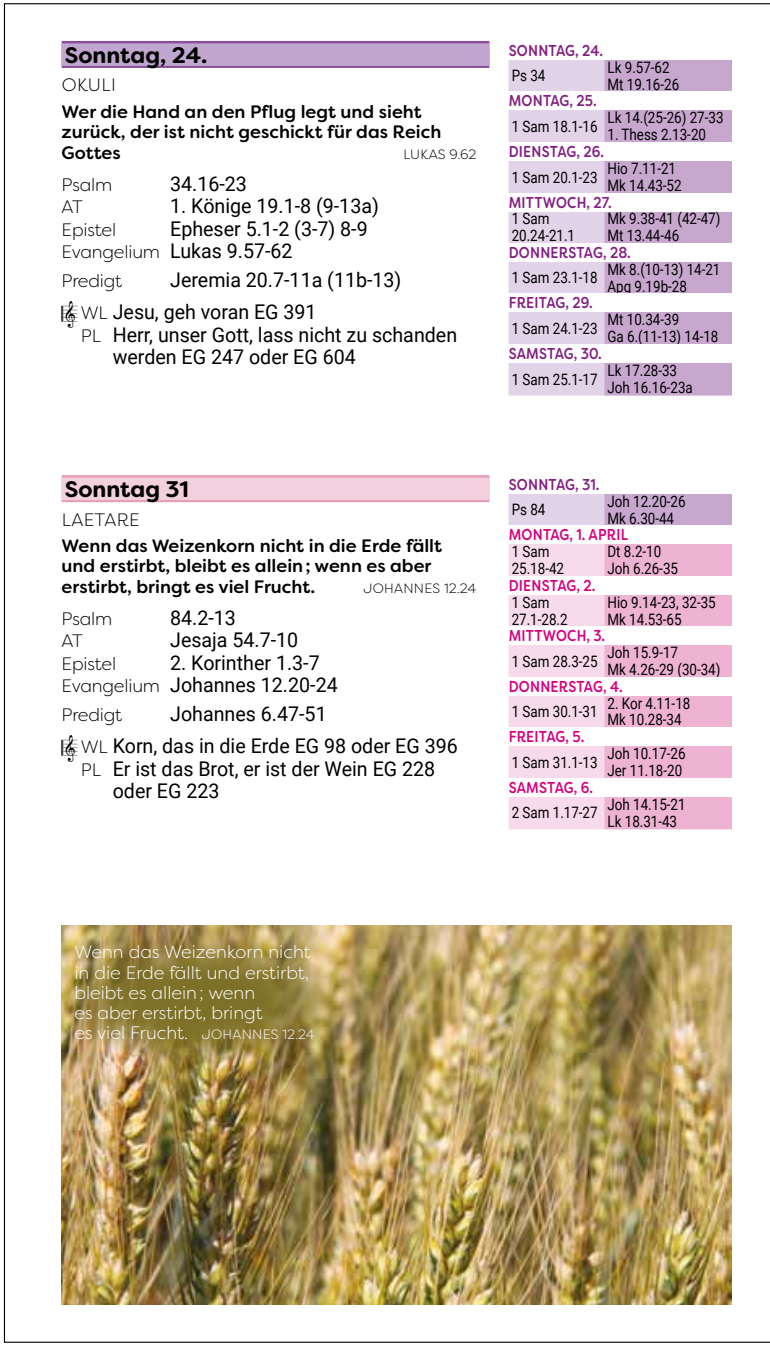
<style>
.page{position:relative;width:770px;height:1346px;background:#fff}
.page>*{position:absolute;margin:0;border:0;box-sizing:border-box;transform-origin:0 0}
.t1{font:700 22.5px "Filson Soft";color:#000}
.t2{font:20.25px/22.5px "Roboto";color:#000}
.t3{font:500 18px/20.2px "Filson Soft";color:#000}
.t4{font:300 18px/20.2px "Filson Soft";color:#fff}
.t5{font:300 18px "Filson Soft";letter-spacing:-.01em;color:#000}
.t6{font:300 18px "Filson Soft";letter-spacing:.02em;color:#000}
.t7{font:15.75px/16.9px "Roboto";color:#000;scale:.85 1}
.t8{font:500 15.75px "Filson Soft";letter-spacing:.02em;color:#831f82;scale:.85 1}
.t9{font:500 15.75px "Filson Soft";letter-spacing:.02em;color:#d7007e;scale:.85 1}
.t10{font:300 13.5px "Filson Soft";letter-spacing:.02em;color:#000}
.s1{font-family:"Filson Soft";font-weight:300;font-size:18px}
.s2{font-family:"Musicelements";font-size:33.75px}
.s3{font-size:13.5px}
</style>
<div class="page">
<div style="left:508px;top:60px;width:96px;height:336px;background:#e3d3e9"></div>
<div style="left:604px;top:60px;width:127px;height:336px;background:#c8a7cf"></div>
<div style="left:502px;top:92px;width:229px;height:18px;background:#fff"></div>
<div style="left:502px;top:142px;width:229px;height:19px;background:#fff"></div>
<div style="left:502px;top:193px;width:267px;height:18px;background:#fff"></div>
<div style="left:502px;top:243px;width:267px;height:18px;background:#fff"></div>
<div style="left:502px;top:294px;width:229px;height:18px;background:#fff"></div>
<div style="left:502px;top:344px;width:229px;height:19px;background:#fff"></div>
<svg style="left:508px;top:494px;width:223px;height:31px;background:#d3bada"></svg>
<div style="left:508px;top:544px;width:96px;height:285px;background:#f7dbeb"></div>
<div style="left:604px;top:544px;width:127px;height:285px;background:#eeb3d2"></div>
<div style="left:502px;top:576px;width:229px;height:18px;background:#fff"></div>
<div style="left:502px;top:627px;width:267px;height:18px;background:#fff"></div>
<div style="left:502px;top:677px;width:267px;height:18px;background:#fff"></div>
<div style="left:502px;top:727px;width:229px;height:19px;background:#fff"></div>
<div style="left:502px;top:778px;width:229px;height:18px;background:#fff"></div>
<div style="left:62px;top:475px;width:427px;height:27px;background:linear-gradient(to right,#ebb0c6,#ebb0c6)"></div>
<div style="left:62px;top:478px;width:427px;height:22px;background:#f3d0dd"></div>
<div style="left:62px;top:41px;width:427px;height:27px;background:#894e9a"></div>
<div style="left:62px;top:43px;width:427px;height:23px;background:#c1a6d0"></div>
<img style="left:62px;top:926px;width:669px;height:378px">
<svg style="left:62px;top:936px;width:277px;height:128px;background:#92803d"></svg>
<h1 class="t1" style="left:65px;top:40px;width:144px">Sonntag, 24.</h1>
<p class="t5" style="left:62px;top:74px;width:56px">OKULI</p>
<p class="t3" style="left:62px;top:102px;width:381px">Wer die Hand an den Pflug legt und sieht zurück, der ist nicht geschickt für das Reich<br>Gottes</p>
<p class="t10" style="left:403px;top:145px;width:75px">LUKAS 9.62</p>
<p class="t5" style="left:62px;top:173px;width:52px">Psalm</p>
<p class="t2" style="left:170px;top:171px;width:78px">34.16-23</p>
<p class="t5" style="left:62px;top:196px;width:23px">AT</p>
<p class="t2" style="left:170px;top:194px;width:210px">1. Könige 19.1-8 (9-13a)</p>
<p class="t5" style="left:62px;top:218px;width:56px">Epistel</p>
<p class="t2" style="left:62px;top:216px;width:307px;text-indent:108px">Epheser 5.1-2 (3-7) 8-9<br><span class="s1">Evangelium</span> Lukas 9.57-62</p>
<p class="t5" style="left:62px;top:270px;width:62px">Predigt</p>
<p class="t2" style="left:62px;top:263px;width:341px;line-height:32.2px;text-indent:108px">Jeremia 20.7-11a (11b-13)<br><span class="s2">B</span><span class="s1">WL</span> Jesu, geh voran EG 391</p>
<p class="t2" style="left:113px;top:322px;width:346px;text-indent:-32px"><span class="s1">PL</span> Herr, unser Gott, lass nicht zu schanden werden EG 247 oder EG 604</p>
<p class="t8" style="left:508px;top:40px;width:113px">SONNTAG, 24.</p>
<p class="t7" style="left:511px;top:67px;width:41px">Ps 34</p>
<p class="t7" style="left:607px;top:58px;width:86px">Lk 9.57-62<br>Mt 19.16-26</p>
<p class="t8" style="left:508px;top:91px;width:105px">MONTAG, 25.</p>
<p class="t7" style="left:511px;top:117px;width:103px">1 Sam 18.1-16</p>
<p class="t7" style="left:607px;top:109px;width:138px">Lk 14.(25-26) 27-33</p>
<p class="t7" style="left:607px;top:126px;width:117px">1. Thess 2.13-20</p>
<p class="t8" style="left:508px;top:141px;width:114px">DIENSTAG, 26.</p>
<p class="t7" style="left:511px;top:168px;width:103px">1 Sam 20.1-23</p>
<p class="t7" style="left:607px;top:160px;width:89px">Hio 7.11-21<br>Mk 14.43-52</p>
<p class="t8" style="left:508px;top:192px;width:123px">MITTWOCH, 27.</p>
<p class="t7" style="left:511px;top:210px;width:76px">1 Sam<br>20.24-21.1</p>
<p class="t7" style="left:607px;top:210px;width:134px">Mk 9.38-41 (42-47)<br>Mt 13.44-46</p>
<p class="t8" style="left:508px;top:242px;width:145px">DONNERSTAG, 28.</p>
<p class="t7" style="left:511px;top:269px;width:103px">1 Sam 23.1-18</p>
<p class="t7" style="left:607px;top:260px;width:134px">Mk 8.(10-13) 14-21<br>Apg 9.19b-28</p>
<p class="t8" style="left:508px;top:293px;width:100px">FREITAG, 29.</p>
<p class="t7" style="left:511px;top:319px;width:103px">1 Sam 24.1-23</p>
<p class="t7" style="left:607px;top:311px;width:132px">Mt 10.34-39<br>Ga 6.(11-13) 14-18</p>
<p class="t8" style="left:508px;top:343px;width:111px">SAMSTAG, 30.</p>
<p class="t7" style="left:511px;top:370px;width:103px">1 Sam 25.1-17</p>
<p class="t7" style="left:607px;top:361px;width:102px">Lk 17.28-33<br>Joh 16.16-23a</p>
<h1 class="t1" style="left:65px;top:474px;width:125px">Sonntag 31</h1>
<p class="t6" style="left:62px;top:508px;width:79px">LAETARE</p>
<p class="t3" style="left:62px;top:536px;width:382px">Wenn das Weizenkorn nicht in die Erde fällt und erstirbt, bleibt es allein ; wenn es aber erstirbt, bringt es viel Frucht.</p>
<p class="t10" style="left:363px;top:580px;width:115px">JOHANNES 12.24</p>
<p class="t5" style="left:62px;top:607px;width:52px">Psalm</p>
<p class="t2" style="left:170px;top:606px;width:67px">84.2-13</p>
<p class="t5" style="left:62px;top:630px;width:23px">AT</p>
<p class="t2" style="left:170px;top:628px;width:130px">Jesaja 54.7-10</p>
<p class="t5" style="left:62px;top:652px;width:56px">Epistel</p>
<p class="t2" style="left:62px;top:651px;width:277px;text-indent:108px">2. Korinther 1.3-7<br><span class="s1">Evangelium</span> Johannes 12.20-24</p>
<p class="t5" style="left:62px;top:704px;width:62px">Predigt</p>
<p class="t2" style="left:62px;top:697px;width:397px;line-height:32.2px;text-indent:108px">Johannes 6.47-51<br><span class="s2">B</span><span class="s1">WL</span> Korn, das in die Erde EG 98 oder EG 396</p>
<p class="t2" style="left:113px;top:756px;width:324px;text-indent:-32px"><span class="s1">PL</span> Er ist das Brot, er ist der Wein EG 228 oder EG 223</p>
<p class="t8" style="left:508px;top:474px;width:108px">SONNTAG, 31.</p>
<p class="t7" style="left:511px;top:501px;width:41px">Ps 84</p>
<p class="t7" style="left:607px;top:492px;width:93px">Joh 12.20-26<br>Mk 6.30-44</p>
<p class="t9" style="left:508px;top:525px;width:142px">MONTAG, 1. APRIL</p>
<p class="t7" style="left:511px;top:543px;width:63px">1 Sam<br>25.18-42</p>
<p class="t7" style="left:607px;top:543px;width:84px">Dt 8.2-10<br>Joh 6.26-35</p>
<p class="t9" style="left:508px;top:575px;width:103px">DIENSTAG, 2.</p>
<p class="t7" style="left:511px;top:593px;width:67px">1 Sam<br>27.1-28.2</p>
<p class="t7" style="left:607px;top:593px;width:129px">Hio 9.14-23, 32-35<br>Mk 14.53-65</p>
<p class="t9" style="left:508px;top:626px;width:115px">MITTWOCH, 3.</p>
<p class="t7" style="left:511px;top:652px;width:103px">1 Sam 28.3-25</p>
<p class="t7" style="left:607px;top:644px;width:134px">Joh 15.9-17<br>Mk 4.26-29 (30-34)</p>
<p class="t9" style="left:508px;top:676px;width:136px">DONNERSTAG, 4.</p>
<p class="t7" style="left:511px;top:702px;width:103px">1 Sam 30.1-31</p>
<p class="t7" style="left:607px;top:694px;width:99px">2. Kor 4.11-18<br>Mk 10.28-34</p>
<p class="t9" style="left:508px;top:726px;width:90px">FREITAG, 5.</p>
<p class="t7" style="left:511px;top:753px;width:103px">1 Sam 31.1-13</p>
<p class="t7" style="left:607px;top:744px;width:93px">Joh 10.17-26<br>Jer 11.18-20</p>
<p class="t9" style="left:508px;top:777px;width:101px">SAMSTAG, 6.</p>
<p class="t7" style="left:511px;top:804px;width:103px">2 Sam 1.17-27</p>
<p class="t7" style="left:607px;top:795px;width:93px">Joh 14.15-21<br>Lk 18.31-43</p>
<p class="t4" style="left:74px;top:942px;width:242px">Wenn das Weizenkorn nicht in die Erde fällt und erstirbt, bleibt es allein ; wenn<br>es aber erstirbt, bringt<br>es viel Frucht. <span class="s3">JOHANNES 12.24</span></p>
</div>
